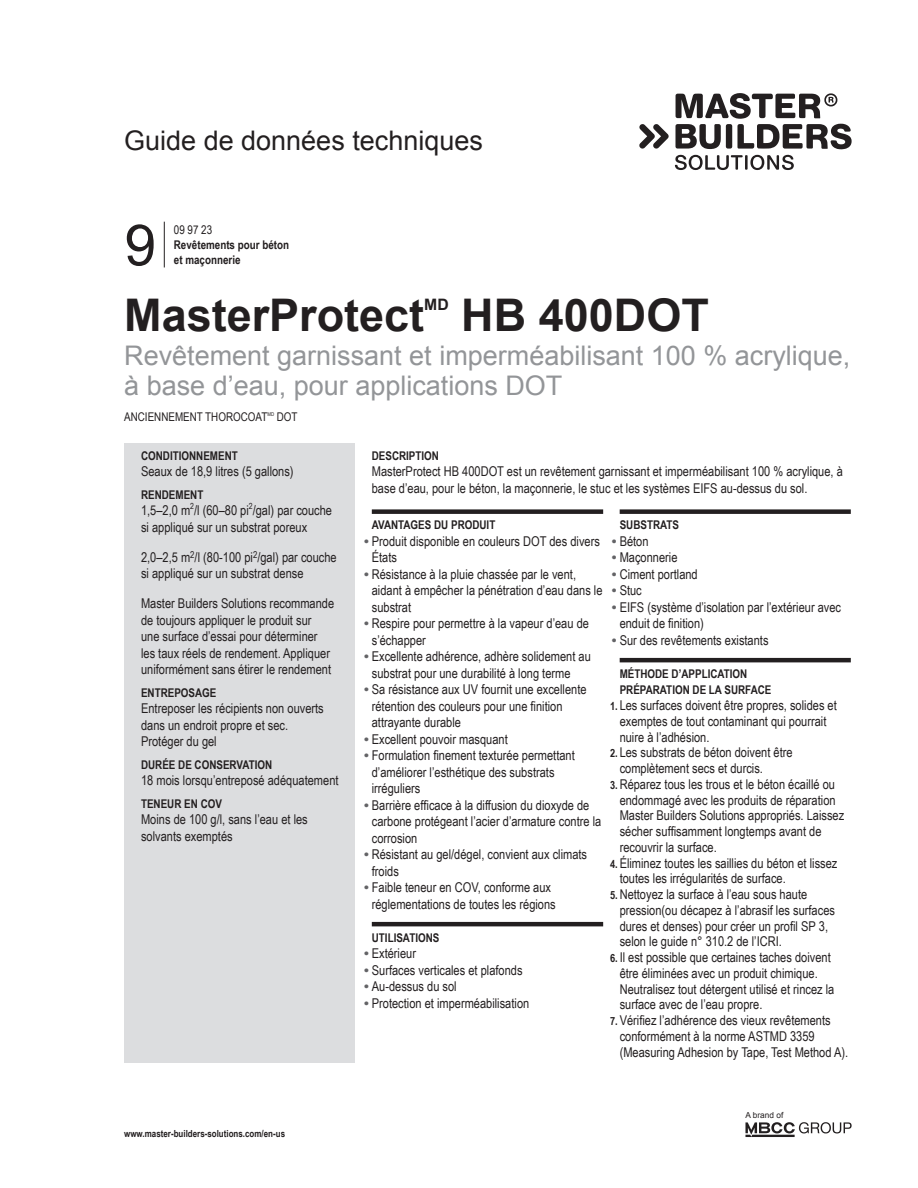
<style>
.page{position:relative;width:918px;height:1188px;background:#fff}
.page>*{position:absolute;margin:0;border:0;box-sizing:border-box;transform-origin:0 0}
.t1{font:57px "Arial";color:#231f20}
.Product_Name{font:700 45px "Arial";color:#231f20}
.Product_Name_Subhead{font:27px/30px "Arial";color:#939598}
.t2{font:27px "Arial";color:#231f20}
.Product_Name-2{font:700 15.75px "Arial";color:#231f20}
.Bullets_Body{font:13.5px/16.5px "Arial Narrow";color:#231f20}
.Numbered_List{font:13.5px/15.8px "Arial Narrow";color:#231f20}
.Side_Block_Body_Copy{font:13.5px/16.5px "Arial Narrow";color:#231f20}
.Body_Copy__indent{font:13.5px/16.5px "Arial Narrow";color:#231f20}
.Side_Block_Header{font:700 12px "Arial Narrow";color:#231f20}
.Headers_with_Rule{font:700 12px "Arial Narrow";color:#231f20}
.CSI_DIV__Main{font:700 12px/15px "Arial Narrow";color:#231f20}
.Headers_no_Rule{font:700 12px "Arial Narrow";color:#231f20}
.Product_Name_Subhead-2{font:12px "Arial Narrow";color:#231f20}
.t3{font:700 9.75px "Arial Narrow";color:#231f20}
.Side_Block_Body_Copy-2{font:8.4px "Arial Narrow";color:#231f20}
.t4{font:8.25px "Arial";color:#231f20}
.Product_Name_Subhead-3{font:5.25px "Arial Narrow";color:#231f20}
.s1{font-weight:400}
.s2{font-family:"Arial";font-weight:700;color:#636366}
.s3{font-weight:700;font-size:11.25px}
</style>
<div class="page">
<svg style="left:745px;top:1122px;width:107px;height:15px"></svg>
<svg style="left:675px;top:155px;width:119px;height:15px"></svg>
<svg style="left:639px;top:124px;width:30px;height:25px"></svg>
<svg style="left:676px;top:93px;width:176px;height:56px"></svg>
<hr style="left:164px;top:222px;width:1px;height:45px;background:#231f20">
<div style="left:125px;top:443px;width:230px;height:620px;background:#dcdddf"></div>
<div style="left:372px;top:509px;width:231px;height:5px;background:#231f20"></div>
<hr style="left:372px;top:922px;width:231px;height:4px;background:#231f20">
<div style="left:620px;top:509px;width:231px;height:5px;background:#231f20"></div>
<hr style="left:620px;top:658px;width:231px;height:4px;background:#231f20">
<h3 class="t2" style="left:124px;top:122px;width:360px">Guide de données techniques</h3>
<p class="t1" style="left:124px;top:208px;width:33px">9</p>
<p class="CSI_DIV__Main" style="left:174px;top:222px;width:117px"><span class="s1">09 97 23<br></span>Revêtements pour béton</p>
<p class="CSI_DIV__Main" style="left:174px;top:252px;width:68px">et maçonnerie</p>
<p class="Product_Name" style="left:124px;top:285px;width:302px">MasterProtect</p>
<p class="Product_Name-2" style="left:424px;top:294px;width:26px">MD</p>
<p class="Product_Name" style="left:461px;top:285px;width:249px">HB 400DOT</p>
<p class="Product_Name_Subhead" style="left:124px;top:341px;width:728px">Revêtement garnissant et imperméabilisant 100 % acrylique, à base d’eau, pour applications DOT</p>
<p class="Product_Name_Subhead-2" style="left:124px;top:408px;width:145px">ANCIENNEMENT THOROCOAT</p>
<p class="Product_Name_Subhead-3" style="left:267px;top:410px;width:8px">MD</p>
<p class="Product_Name_Subhead-2" style="left:277px;top:408px;width:22px">DOT</p>
<p class="Side_Block_Header" style="left:141px;top:447px;width:98px">CONDITIONNEMENT</p>
<p class="Side_Block_Body_Copy" style="left:141px;top:463px;width:154px">Seaux de 18,9 litres (5 gallons)</p>
<p class="Side_Block_Header" style="left:141px;top:486px;width:64px">RENDEMENT</p>
<p class="Side_Block_Body_Copy" style="left:141px;top:502px;width:193px">1,5–2,0 m /l (60–80 pi /gal) par couche</p>
<p class="Headers_no_Rule" style="left:372px;top:447px;width:69px">DESCRIPTION</p>
<p class="Body_Copy__indent" style="left:372px;top:463px;width:473px">MasterProtect HB 400DOT est un revêtement garnissant et imperméabilisant 100 % acrylique, à base d’eau, pour le béton, la maçonnerie, le stuc et les systèmes EIFS au-dessus du sol.</p>
<p class="Side_Block_Body_Copy-2" style="left:190px;top:499px;width:5px">2</p>
<p class="Side_Block_Body_Copy-2" style="left:249px;top:499px;width:5px">2</p>
<p class="Side_Block_Body_Copy" style="left:141px;top:518px;width:168px">si appliqué sur un substrat poreux</p>
<p class="Side_Block_Body_Copy" style="left:141px;top:548px;width:197px">2,0–2,5 m<sup>2</sup>/l (80-100 pi<sup>2</sup>/gal) par couche si appliqué sur un substrat dense</p>
<p class="Side_Block_Body_Copy" style="left:141px;top:595px;width:195px">Master Builders Solutions recommande de toujours appliquer le produit sur<br>une surface d’essai pour déterminer les taux réels de rendement. Appliquer uniformément sans étirer le rendement</p>
<p class="Side_Block_Header" style="left:141px;top:684px;width:77px">ENTREPOSAGE</p>
<p class="Side_Block_Body_Copy" style="left:141px;top:700px;width:184px">Entreposer les récipients non ouverts dans un endroit propre et sec.</p>
<p class="Side_Block_Body_Copy" style="left:141px;top:733px;width:77px">Protéger du gel</p>
<p class="Side_Block_Header" style="left:141px;top:756px;width:133px">DURÉE DE CONSERVATION</p>
<p class="Side_Block_Body_Copy" style="left:141px;top:772px;width:199px">18 mois lorsqu’entreposé adéquatement</p>
<p class="Side_Block_Header" style="left:141px;top:795px;width:82px">TENEUR EN COV</p>
<p class="Side_Block_Body_Copy" style="left:141px;top:811px;width:168px">Moins de 100 g/l, sans l’eau et les solvants exemptés</p>
<p class="Headers_with_Rule" style="left:372px;top:516px;width:125px">AVANTAGES DU PRODUIT</p>
<p class="Bullets_Body" style="left:372px;top:532px;width:230px;text-indent:-8px"><span class="s2">•</span> Produit disponible en couleurs DOT des divers<br>États</p>
<p class="Bullets_Body" style="left:372px;top:565px;width:232px;text-indent:-8px"><span class="s2">•</span> Résistance à la pluie chassée par le vent, aidant à empêcher la pénétration d’eau dans le substrat</p>
<p class="Bullets_Body" style="left:372px;top:615px;width:219px;text-indent:-8px"><span class="s2">•</span> Respire pour permettre à la vapeur d’eau de s’échapper</p>
<p class="Bullets_Body" style="left:372px;top:648px;width:221px;text-indent:-8px"><span class="s2">•</span> Excellente adhérence, adhère solidement au substrat pour une durabilité à long terme</p>
<p class="Bullets_Body" style="left:372px;top:681px;width:216px;text-indent:-8px"><span class="s2">•</span> Sa résistance aux UV fournit une excellente rétention des couleurs pour une finition attrayante durable</p>
<p class="Bullets_Body" style="left:364px;top:730px;width:145px"><span class="s2">•</span> Excellent pouvoir masquant</p>
<p class="Bullets_Body" style="left:372px;top:747px;width:205px;text-indent:-8px"><span class="s2">•</span> Formulation finement texturée permettant d’améliorer l’esthétique des substrats irréguliers</p>
<p class="Bullets_Body" style="left:372px;top:796px;width:231px;text-indent:-8px"><span class="s2">•</span> Barrière efficace à la diffusion du dioxyde de carbone protégeant l’acier d’armature contre la corrosion</p>
<p class="Bullets_Body" style="left:372px;top:846px;width:217px;text-indent:-8px"><span class="s2">•</span> Résistant au gel/dégel, convient aux climats froids</p>
<p class="Bullets_Body" style="left:364px;top:879px;width:193px;text-align:center"><span class="s2">•</span> Faible teneur en COV, conforme aux réglementations de toutes les régions</p>
<p class="Headers_with_Rule" style="left:372px;top:928px;width:69px">UTILISATIONS</p>
<p class="Bullets_Body" style="left:364px;top:945px;width:54px"><span class="s2">•</span> Extérieur</p>
<p class="Bullets_Body" style="left:364px;top:961px;width:160px"><span class="s2">•</span> Surfaces verticales et plafonds</p>
<p class="Bullets_Body" style="left:364px;top:978px;width:94px"><span class="s2">•</span> Au-dessus du sol</p>
<p class="Bullets_Body" style="left:364px;top:994px;width:167px"><span class="s2">•</span> Protection et imperméabilisation</p>
<p class="Headers_with_Rule" style="left:620px;top:516px;width:61px">SUBSTRATS</p>
<p class="Bullets_Body" style="left:612px;top:532px;width:38px"><span class="s2">•</span> Béton</p>
<p class="Bullets_Body" style="left:612px;top:549px;width:67px"><span class="s2">•</span> Maçonnerie</p>
<p class="Bullets_Body" style="left:612px;top:565px;width:87px"><span class="s2">•</span> Ciment portland</p>
<p class="Bullets_Body" style="left:612px;top:582px;width:31px"><span class="s2">•</span> Stuc</p>
<p class="Bullets_Body" style="left:620px;top:598px;width:223px;text-indent:-8px"><span class="s2">•</span> EIFS (système d’isolation par l’extérieur avec enduit de finition)</p>
<p class="Bullets_Body" style="left:612px;top:631px;width:158px"><span class="s2">•</span> Sur des revêtements existants</p>
<p class="Headers_with_Rule" style="left:620px;top:664px;width:129px">MÉTHODE D’APPLICATION</p>
<p class="Headers_no_Rule" style="left:620px;top:681px;width:153px">PRÉPARATION DE LA SURFACE</p>
<p class="Numbered_List" style="left:620px;top:697px;width:219px;text-indent:-10px"><span class="s3">1.</span> Les surfaces doivent être propres, solides et exemptes de tout contaminant qui pourrait nuire à l’adhésion.</p>
<p class="Numbered_List" style="left:620px;top:744px;width:174px;text-indent:-10px"><span class="s3">2.</span> Les substrats de béton doivent être complètement secs et durcis.</p>
<p class="Numbered_List" style="left:620px;top:776px;width:226px;text-indent:-10px"><span class="s3">3.</span> Réparez tous les trous et le béton écaillé ou endommagé avec les produits de réparation Master Builders Solutions appropriés. Laissez sécher suffisamment longtemps avant de recouvrir la surface.</p>
<p class="Numbered_List" style="left:620px;top:854px;width:219px;text-indent:-10px"><span class="s3">4.</span> Éliminez toutes les saillies du béton et lissez toutes les irrégularités de surface.</p>
<p class="Numbered_List" style="left:620px;top:886px;width:217px;text-indent:-10px"><span class="s3">5.</span> Nettoyez la surface à l’eau sous haute pression(ou décapez à l’abrasif les surfaces dures et denses) pour créer un profil SP 3, selon le guide n° 310.2 de l’ICRI.</p>
<p class="Numbered_List" style="left:620px;top:949px;width:216px;text-indent:-10px"><span class="s3">6.</span> Il est possible que certaines taches doivent être éliminées avec un produit chimique.<br>Neutralisez tout détergent utilisé et rincez la surface avec de l’eau propre.</p>
<p class="Numbered_List" style="left:620px;top:1012px;width:230px;text-indent:-10px"><span class="s3">7.</span> Vérifiez l’adhérence des vieux revêtements conformément à la norme ASTMD 3359 (Measuring Adhesion by Tape, Test Method A).</p>
<p class="t3" style="left:124px;top:1126px;width:162px">www.master-builders-solutions.com/en-us</p>
<p class="t4" style="left:745px;top:1110px;width:39px">A brand of</p>
</div>
